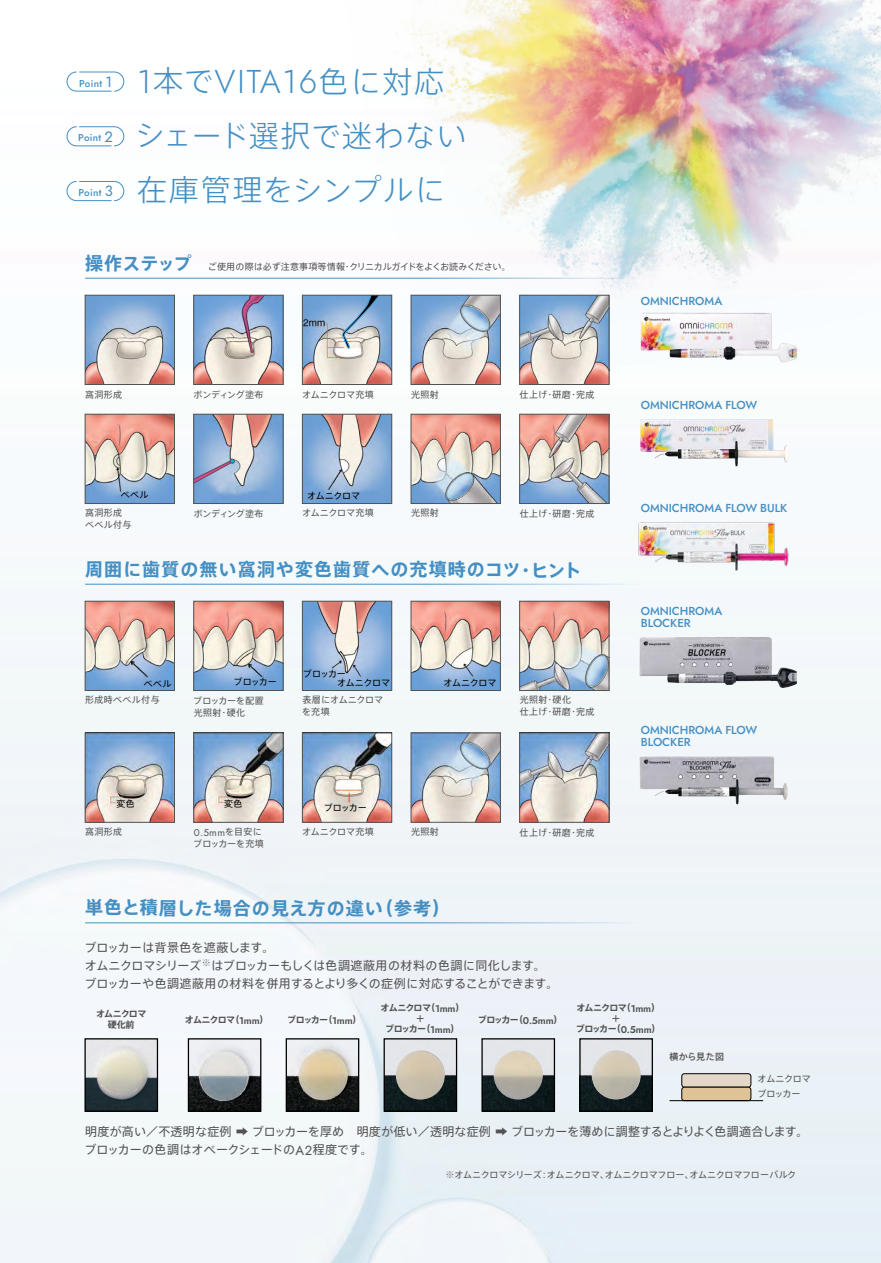
<style>
.page{position:relative;width:881px;height:1263px;background:#fff}
.page>*{position:absolute;margin:0;border:0;box-sizing:border-box;transform-origin:0 0}
.t1{font:300 33px "Jost";letter-spacing:.05em;color:#448fc3}
.t2{font:300 30px/54.2px "Axis Std";letter-spacing:.025em;color:#448fc3}
.t3{font:700 18px "Axis Std";letter-spacing:.055em;color:#448fc3}
.t4{font:12px/18px "Axis Std";color:#535353}
.t5{font:500 11.55px/12px "Jost";letter-spacing:-.005em;color:#448fc3}
.t6{font:500 9.9px "Jost";letter-spacing:.025em;color:#448fc3}
.t7{font:9.9px "Jost";color:#535353}
.t8{font:9px/12px "Axis Std";letter-spacing:.01em;color:#535353}
.t9{font:700 9px/10.5px "Axis Std";letter-spacing:-.07em;color:#535353;text-align:center}
.t10{font:9px "Axis Std";letter-spacing:-.02em;color:#535353}
.t11{font:9px/14.5px "Axis Std";letter-spacing:-.01em;color:#535353}
.t12{font:9px "Axis Std";letter-spacing:-.01em;color:#000}
.t13{font:9px/12px "Axis Std";letter-spacing:.04em;color:#535353}
.t14{font:500 9px "Axis Std";letter-spacing:.035em;color:#535353}
.s1{font-weight:400;font-size:14.85px}
.s2{font-family:"Axis Std";font-size:30px}
.s3{font-weight:700;font-size:18px;color:#448fc3}
.s4{font-family:"Axis Std";font-size:9px}
.s5{font-family:"Jost";font-weight:600;font-size:9.9px}
.s6{font-family:"Jost";font-size:13.2px}
</style>
<div class="page">
<img style="left:0;top:277px;width:880px;height:986px">
<img style="left:278px;top:0;width:602px;height:430px">
<img style="left:521px;top:735px;width:86px;height:85px">
<div style="left:519px;top:733px;width:90px;height:89px;border:1px solid #535353"></div>
<img style="left:412px;top:735px;width:86px;height:85px">
<img style="left:304px;top:735px;width:86px;height:85px">
<div style="left:302px;top:733px;width:90px;height:89px;border:1px solid #535353"></div>
<img style="left:195px;top:735px;width:86px;height:85px">
<div style="left:193px;top:733px;width:90px;height:89px;border:1px solid #535353"></div>
<img style="left:87px;top:735px;width:86px;height:85px">
<div style="left:85px;top:733px;width:90px;height:89px;border:1px solid #535353"></div>
<img style="left:87px;top:603px;width:86px;height:86px">
<div style="left:85px;top:601px;width:90px;height:90px;border:1px solid #535353"></div>
<img style="left:195px;top:603px;width:86px;height:86px">
<div style="left:193px;top:601px;width:90px;height:90px;border:1px solid #535353"></div>
<img style="left:304px;top:603px;width:86px;height:86px">
<div style="left:302px;top:601px;width:90px;height:90px;border:1px solid #535353"></div>
<img style="left:412px;top:603px;width:86px;height:86px">
<div style="left:410px;top:601px;width:90px;height:90px;border:1px solid #535353"></div>
<img style="left:521px;top:603px;width:86px;height:86px">
<div style="left:519px;top:601px;width:90px;height:90px;border:1px solid #535353"></div>
<img style="left:87px;top:416px;width:86px;height:86px">
<div style="left:85px;top:414px;width:90px;height:90px;border:1px solid #535353"></div>
<img style="left:195px;top:416px;width:86px;height:86px">
<svg style="left:195px;top:458px;width:40px;height:28px"></svg>
<div style="left:193px;top:414px;width:90px;height:90px;border:1px solid #535353"></div>
<img style="left:304px;top:416px;width:86px;height:86px">
<div style="left:302px;top:414px;width:90px;height:90px;border:1px solid #535353"></div>
<img style="left:412px;top:416px;width:86px;height:86px">
<div style="left:410px;top:414px;width:90px;height:90px;border:1px solid #535353"></div>
<img style="left:521px;top:416px;width:86px;height:86px">
<div style="left:519px;top:414px;width:90px;height:90px;border:1px solid #535353"></div>
<img style="left:87px;top:297px;width:86px;height:86px">
<div style="left:85px;top:295px;width:90px;height:90px;border:1px solid #535353"></div>
<img style="left:195px;top:297px;width:86px;height:86px">
<div style="left:193px;top:295px;width:90px;height:90px;border:1px solid #535353"></div>
<img style="left:304px;top:297px;width:86px;height:86px">
<svg style="left:342px;top:297px;width:38px;height:52px;background:#9eb5ca"></svg>
<div style="left:302px;top:295px;width:90px;height:90px;border:1px solid #535353"></div>
<img style="left:412px;top:297px;width:86px;height:86px">
<div style="left:410px;top:295px;width:90px;height:90px;border:1px solid #535353"></div>
<img style="left:521px;top:297px;width:86px;height:86px">
<div style="left:519px;top:295px;width:90px;height:90px;border:1px solid #535353"></div>
<hr style="left:85px;top:278px;width:553px;height:1px;background:#fff">
<hr style="left:85px;top:584px;width:553px;height:1px;background:#fff">
<img style="left:385px;top:1040px;width:70px;height:70px">
<img style="left:483px;top:1040px;width:70px;height:70px">
<img style="left:581px;top:1040px;width:69px;height:70px">
<img style="left:86px;top:1040px;width:70px;height:70px">
<div style="left:84px;top:1038px;width:74px;height:74px;border:1px solid #000"></div>
<img style="left:190px;top:1040px;width:69px;height:70px">
<div style="left:188px;top:1038px;width:73px;height:74px;border:1px solid #000"></div>
<img style="left:287px;top:1040px;width:70px;height:70px">
<div style="left:285px;top:1038px;width:74px;height:74px;border:1px solid #000"></div>
<div style="left:383px;top:1038px;width:74px;height:74px;border:1px solid #000"></div>
<img style="left:395px;top:1050px;width:50px;height:49px;border-radius:25px">
<div style="left:481px;top:1038px;width:74px;height:74px;border:1px solid #000"></div>
<img style="left:493px;top:1050px;width:49px;height:49px;border-radius:25px">
<div style="left:579px;top:1038px;width:73px;height:74px;border:1px solid #000"></div>
<img style="left:591px;top:1050px;width:49px;height:49px;border-radius:25px">
<div style="left:681px;top:1074px;width:69px;height:13px;background:#e3d8c7;border-radius:3px"></div>
<div style="left:681px;top:1073px;width:69px;height:14px;border:1px solid #000;border-radius:3px"></div>
<div style="left:681px;top:1087px;width:69px;height:14px;background:#dfc295;border-radius:3px"></div>
<div style="left:681px;top:1087px;width:69px;height:14px;border:1px solid #000;border-radius:3px"></div>
<hr style="left:669px;top:1100px;width:93px;height:1px;background:#000">
<img style="left:639px;top:756px;width:134px;height:33px">
<img style="left:639px;top:637px;width:132px;height:39px">
<img style="left:745px;top:667px;width:37px;height:8px">
<img style="left:654px;top:779px;width:133px;height:25px">
<img style="left:640px;top:313px;width:131px;height:38px">
<img style="left:640px;top:419px;width:133px;height:33px">
<img style="left:744px;top:343px;width:38px;height:7px">
<img style="left:654px;top:441px;width:134px;height:25px">
<hr style="left:85px;top:922px;width:553px;height:1px;background:#fff">
<img style="left:66px;top:72px;width:59px;height:55px">
<img style="left:66px;top:127px;width:59px;height:75px">
<div style="left:67px;top:72px;width:57px;height:19px;border:1px dashed #448fc3;border-radius:10px"></div>
<div style="left:67px;top:127px;width:57px;height:19px;border:1px dashed #448fc3;border-radius:10px"></div>
<div style="left:67px;top:181px;width:57px;height:20px;border:1px dashed #448fc3;border-radius:10px"></div>
<img style="left:637px;top:521px;width:138px;height:35px">
<img style="left:652px;top:544px;width:138px;height:26px">
<p class="t6" style="left:79px;top:76px;width:35px">Point <span class="s1">1</span></p>
<p class="t6" style="left:78px;top:131px;width:36px">Point <span class="s1">2</span></p>
<p class="t6" style="left:78px;top:186px;width:36px">Point <span class="s1">3</span></p>
<h1 class="t1" style="left:137px;top:59px;width:308px">1<span class="s2">本で</span>VITA16<span class="s2">色に対応</span></h1>
<h2 class="t2" style="left:135px;top:106px;width:332px">シェード選択で迷わない在庫管理をシンプルに</h2>
<p class="t10" style="left:85px;top:260px;width:427px"><span class="s3">操作ステップ</span> ご使用の際は必ず注意事項等情報・クリニカルガイドをよくお読みください。</p>
<p class="t8" style="left:85px;top:388px;width:39px">窩洞形成</p>
<p class="t10" style="left:193px;top:388px;width:71px">ボンディング塗布</p>
<p class="t8" style="left:302px;top:388px;width:73px">オムニクロマ充填</p>
<p class="t8" style="left:411px;top:388px;width:29px">光照射</p>
<p class="t8" style="left:519px;top:388px;width:76px">仕上げ・研磨・完成</p>
<p class="t12" style="left:121px;top:488px;width:29px">ベベル</p>
<p class="t12" style="left:307px;top:488px;width:55px">オムニクロマ</p>
<p class="t13" style="left:85px;top:506px;width:48px">窩洞形成ベベル付与</p>
<p class="t10" style="left:193px;top:507px;width:71px">ボンディング塗布</p>
<p class="t8" style="left:302px;top:506px;width:73px">オムニクロマ充填</p>
<p class="t8" style="left:411px;top:506px;width:29px">光照射</p>
<p class="t8" style="left:519px;top:507px;width:76px">仕上げ・研磨・完成</p>
<h3 class="t3" style="left:85px;top:556px;width:497px">周囲に歯質の無い窩洞や変色歯質への充填時のコツ・ヒント</h3>
<p class="t12" style="left:144px;top:677px;width:29px">ベベル</p>
<p class="t12" style="left:303px;top:667px;width:45px">ブロッカー</p>
<p class="t12" style="left:233px;top:675px;width:45px">ブロッカー</p>
<p class="t12" style="left:337px;top:676px;width:55px">オムニクロマ</p>
<p class="t12" style="left:443px;top:676px;width:55px">オムニクロマ</p>
<p class="t13" style="left:85px;top:693px;width:76px">形成時ベベル付与</p>
<p class="t8" style="left:193px;top:693px;width:72px">ブロッカーを配置光照射・硬化</p>
<p class="t8" style="left:302px;top:693px;width:83px">表層にオムニクロマを充填</p>
<p class="t13" style="left:519px;top:693px;width:76px">光照射・硬化<br>仕上げ・研磨・完成</p>
<p class="t12" style="left:116px;top:797px;width:20px">変色</p>
<p class="t12" style="left:224px;top:797px;width:20px">変色</p>
<p class="t12" style="left:323px;top:801px;width:45px">ブロッカー</p>
<p class="t8" style="left:85px;top:825px;width:39px">窩洞形成</p>
<p class="t7" style="left:194px;top:825px;width:70px">0.5mm<span class="s4">を目安に</span></p>
<p class="t8" style="left:193px;top:837px;width:72px">ブロッカーを充填</p>
<p class="t8" style="left:302px;top:825px;width:73px">オムニクロマ充填</p>
<p class="t8" style="left:411px;top:825px;width:29px">光照射</p>
<p class="t8" style="left:519px;top:826px;width:76px">仕上げ・研磨・完成</p>
<h3 class="t3" style="left:85px;top:894px;width:366px">単色と積層した場合の見え方の違い（参考）</h3>
<p class="t4" style="left:84px;top:938px;width:475px">ブロッカーは背景色を遮蔽します。<br>オムニクロマシリーズ<sup>※</sup>はブロッカーもしくは色調遮蔽用の材料の色調に同化します。ブロッカーや色調遮蔽用の材料を併用するとより多くの症例に対応することができます。</p>
<p class="t5" style="left:640px;top:295px;width:83px">OMNICHROMA</p>
<p class="t5" style="left:640px;top:399px;width:118px">OMNICHROMA FLOW</p>
<p class="t5" style="left:640px;top:502px;width:148px">OMNICHROMA FLOW BULK</p>
<p class="t5" style="left:640px;top:605px;width:83px">OMNICHROMA<br>BLOCKER</p>
<p class="t5" style="left:640px;top:724px;width:118px">OMNICHROMA FLOW<br>BLOCKER</p>
<p class="t9" style="left:96px;top:1008px;width:52px">オムニクロマ硬化前</p>
<p class="t9" style="left:185px;top:1014px;width:85px">オムニクロマ（<span class="s5">1mm</span>）</p>
<p class="t9" style="left:287px;top:1014px;width:76px">ブロッカー（<span class="s5">1mm</span>）</p>
<p class="t9" style="left:380px;top:1002px;width:85px">オムニクロマ（<span class="s5">1mm</span>）＋<br>ブロッカー（<span class="s5">1mm</span>）</p>
<p class="t9" style="left:477px;top:1014px;width:86px">ブロッカー（<span class="s5">0.5mm</span>）</p>
<p class="t9" style="left:575px;top:1002px;width:86px">オムニクロマ（<span class="s5">1mm</span>）＋<br>ブロッカー（<span class="s5">0.5mm</span>）</p>
<p class="t14" style="left:669px;top:1049px;width:56px">横から見た図</p>
<p class="t11" style="left:757px;top:1071px;width:55px">オムニクロマブロッカー</p>
<p class="t4" style="left:84px;top:1122px;width:725px">明度が高い／不透明な症例 ➡ ブロッカーを厚め　明度が低い／透明な症例 ➡ ブロッカーを薄めに調整するとよりよく色調適合します。ブロッカーの色調はオペークシェードの<span class="s6">A2</span>程度です。</p>
<p class="t11" style="left:445px;top:1167px;width:352px">※オムニクロマシリーズ：オムニクロマ、オムニクロマフロー、オムニクロマフローバルク</p>
</div>
